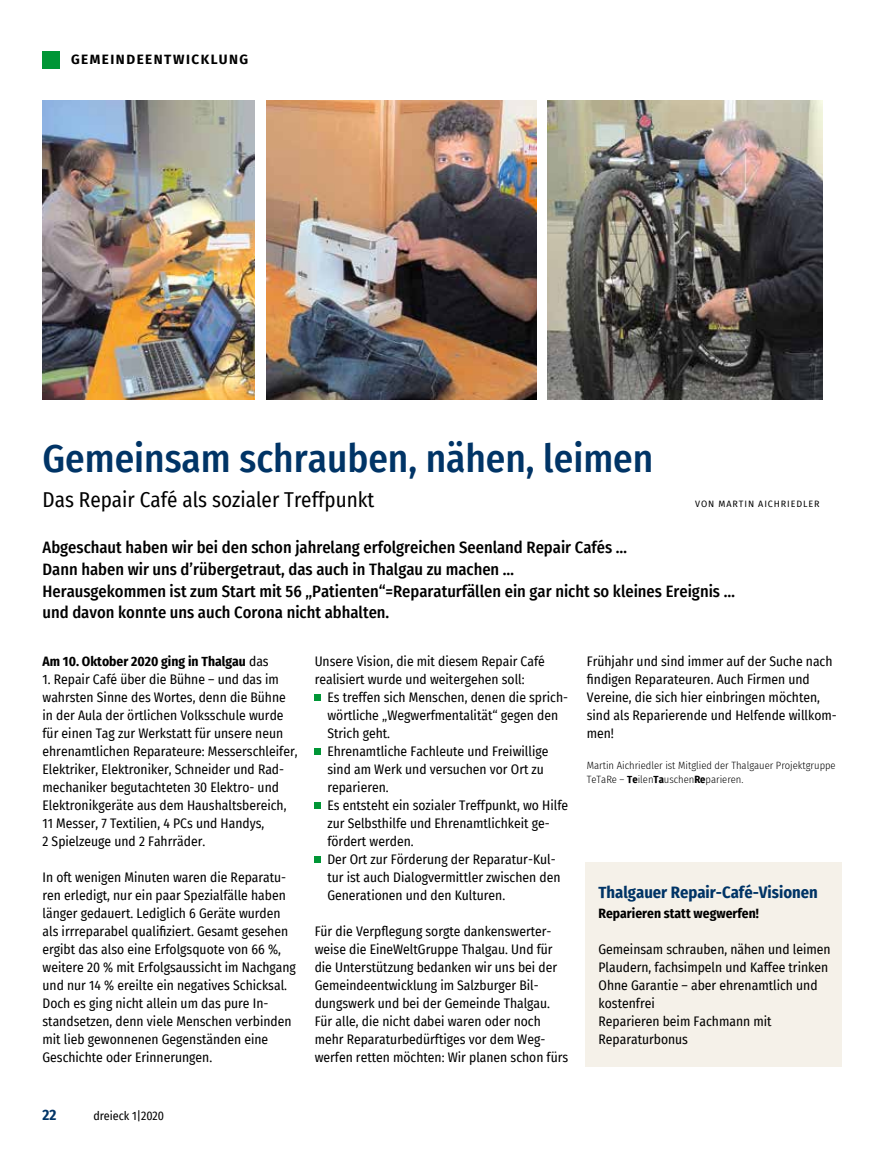
<style>
.page{position:relative;width:893px;height:1149px;background:#fff}
.page>*{position:absolute;margin:0;border:0;box-sizing:border-box;transform-origin:0 0}
.t1{font:500 39px "Fira Sans Condensed";color:#003466}
.t2{font:21px "Fira Sans Condensed";color:#000}
.t3{font:500 16.5px/21.8px "Fira Sans Condensed";color:#000}
.t4{font:700 16.5px "Fira Sans Condensed";color:#003466}
.t5{font:700 15px "Fira Sans Condensed";color:#003466}
.t6{font:13.5px/18px "Fira Sans Condensed";color:#000}
.t7{font:700 13.5px "Fira Sans Condensed";color:#000}
.t8{font:700 13.5px "Fira Sans";letter-spacing:.11em;color:#000}
.t9{font:12px "Fira Sans Condensed";color:#000}
.t10{font:300 10.5px/13.5px "Fira Sans Condensed";color:#000}
.t11{font:9px "Fira Sans";letter-spacing:.1em;color:#000}
.s1{font-weight:400}
.s2{font-weight:700}
</style>
<div class="page">
<div style="left:43px;top:51px;width:17px;height:17px;background:#009636"></div>
<div style="left:586px;top:862px;width:256px;height:204px;background:#f5f1e9"></div>
<img style="left:548px;top:100px;width:274px;height:299px">
<img style="left:266px;top:100px;width:270px;height:299px">
<img style="left:43px;top:100px;width:211px;height:299px">
<div style="left:315px;top:693px;width:6px;height:7px;background:#009636"></div>
<div style="left:315px;top:747px;width:6px;height:7px;background:#009636"></div>
<div style="left:315px;top:801px;width:6px;height:7px;background:#009636"></div>
<div style="left:315px;top:855px;width:6px;height:7px;background:#009636"></div>
<p class="t8" style="left:71px;top:48px;width:179px">GEMEINDEENTWICKLUNG</p>
<h1 class="t1" style="left:43px;top:427px;width:612px">Gemeinsam schrauben, nähen, leimen</h1>
<h2 class="t2" style="left:43px;top:483px;width:333px">Das Repair Café als sozialer Treffpunkt</h2>
<p class="t11" style="left:695px;top:496px;width:126px">VON MARTIN AICHRIEDLER</p>
<p class="t3" style="left:43px;top:535px;width:694px">Abgeschaut haben wir bei den schon jahrelang erfolgreichen Seenland Repair Cafés …<br>Dann haben wir uns d’rübergetraut, das auch in Thalgau zu machen …<br>Herausgekommen ist zum Start mit 56 „Patienten“=Reparaturfällen ein gar nicht so kleines Ereignis … und davon konnte uns auch Corona nicht abhalten.</p>
<p class="t7" style="left:43px;top:649px;width:228px">Am 10. Oktober 2020 ging in Thalgau <span class="s1">das</span></p>
<p class="t6" style="left:43px;top:669px;width:257px">1. Repair Café über die Bühne – und das im wahrsten Sinne des Wortes, denn die Bühne in der Aula der örtlichen Volksschule wurde für einen Tag zur Werkstatt für unsere neun ehrenamtlichen Reparateure: Messerschleifer, Elektriker, Elektroniker, Schneider und Rad&shy;mechaniker begutachteten 30 Elektro- und Elektronikgeräte aus dem Haushaltsbereich, 11 Messer, 7 Textilien, 4 PCs und Handys,<br>2 Spielzeuge und 2 Fahrräder.</p>
<p class="t6" style="left:43px;top:867px;width:255px">In oft wenigen Minuten waren die Reparatu&shy;ren erledigt, nur ein paar Spezialfälle haben länger gedauert. Lediglich 6 Geräte wurden als irrreparabel qualifiziert. Gesamt gesehen ergibt das also eine Erfolgsquote von 66 %, weitere 20 % mit Erfolgsaussicht im Nachgang und nur 14 % ereilte ein negatives Schicksal.<br>Doch es ging nicht allein um das pure In&shy;standsetzen, denn viele Menschen verbinden mit lieb gewonnenen Gegenständen eine Geschichte oder Erinnerungen.</p>
<p class="t6" style="left:315px;top:651px;width:232px">Unsere Vision, die mit diesem Repair Café realisiert wurde und weitergehen soll:</p>
<p class="t6" style="left:327px;top:687px;width:242px">Es treffen sich Menschen, denen die sprich&shy;wörtliche „Wegwerfmentalität“ gegen den Strich geht.<br>Ehrenamtliche Fachleute und Freiwillige sind am Werk und versuchen vor Ort zu reparieren.<br>Es entsteht ein sozialer Treffpunkt, wo Hilfe zur Selbsthilfe und Ehrenamtlichkeit ge&shy;fördert werden.<br>Der Ort zur Förderung der Reparatur-Kul&shy;tur ist auch Dialogvermittler zwischen den Generationen und den Kulturen.</p>
<p class="t6" style="left:315px;top:921px;width:255px">Für die Verpflegung sorgte dankenswerter&shy;weise die EineWeltGruppe Thalgau. Und für die Unterstützung bedanken wir uns bei der Gemeindeentwicklung im Salzburger Bil&shy;dungswerk und bei der Gemeinde Thalgau.<br>Für alle, die nicht dabei waren oder noch mehr Reparaturbedürftiges vor dem Weg&shy;werfen retten möchten: Wir planen schon fürs</p>
<p class="t5" style="left:43px;top:1102px;width:15px">22</p>
<p class="t9" style="left:94px;top:1106px;width:72px">dreieck 1|2020</p>
<p class="t6" style="left:587px;top:651px;width:252px">Frühjahr und sind immer auf der Suche nach findigen Reparateuren. Auch Firmen und Vereine, die sich hier einbringen möchten, sind als Reparierende und Helfende willkom&shy;men!</p>
<p class="t10" style="left:587px;top:758px;width:250px">Martin Aichriedler ist Mitglied der Thalgauer Projektgruppe<br>TeTaRe – <span class="s2">Te</span>ilen<span class="s2">Ta</span>uschen<span class="s2">Re</span>parieren.</p>
<p class="t4" style="left:598px;top:878px;width:221px">Thalgauer Repair-Café-Visionen</p>
<p class="t7" style="left:598px;top:901px;width:162px">Reparieren statt wegwerfen!</p>
<p class="t6" style="left:598px;top:939px;width:234px">Gemeinsam schrauben, nähen und leimen<br>Plaudern, fachsimpeln und Kaffee trinken<br>Ohne Garantie – aber ehrenamtlich und kostenfrei<br>Reparieren beim Fachmann mit<br>Reparaturbonus</p>
</div>
